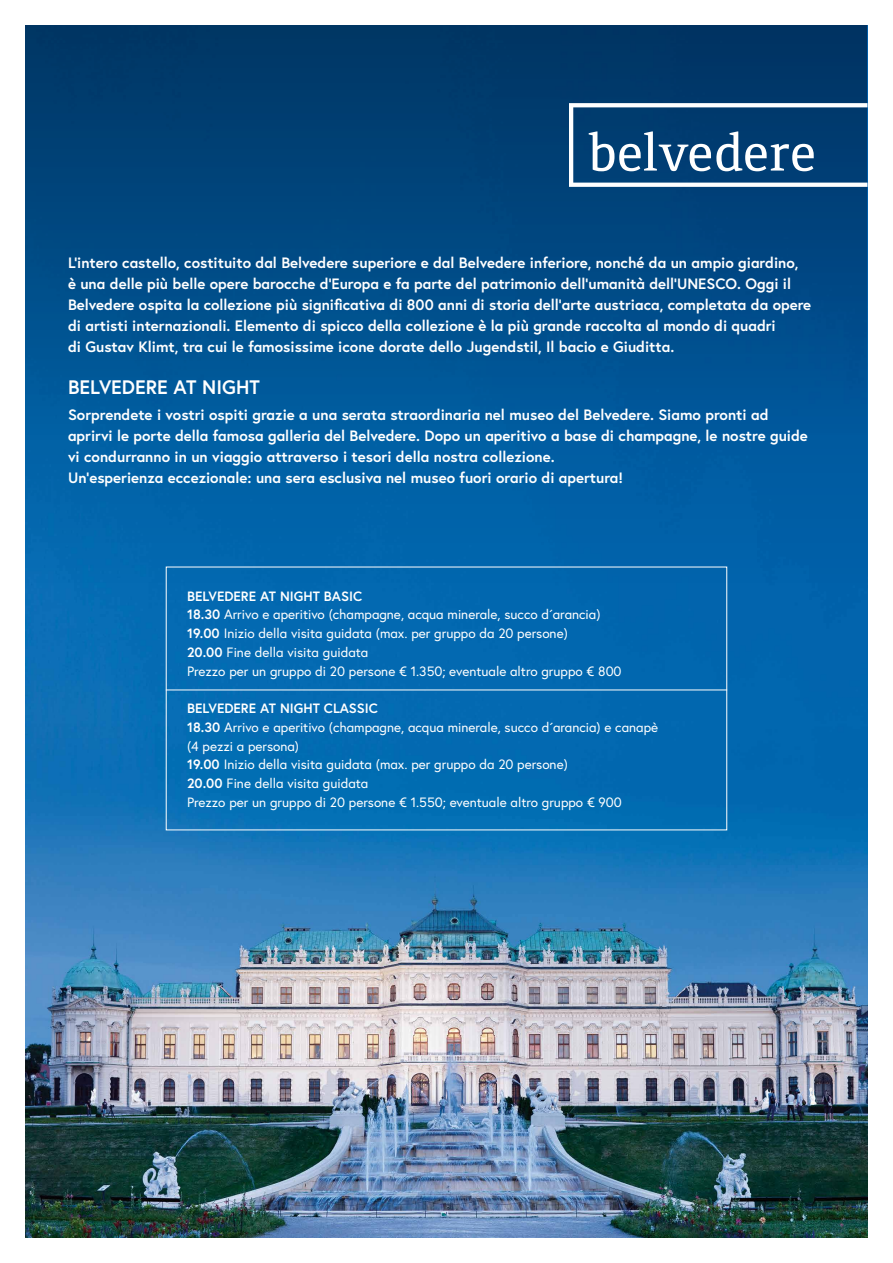
<style>
.page{position:relative;width:893px;height:1263px;background:#fff}
.page>*{position:absolute;margin:0;border:0;box-sizing:border-box;transform-origin:0 0}
.t1{font:700 19.5px "Europa";color:#fff}
.t2{font:700 15px/21px "Europa";color:#fff}
.t3{font:13.5px/18.8px "Europa";color:#fff}
.s1{font-weight:700}
</style>
<div class="page">
<img style="left:26px;top:587px;width:841px;height:650px">
<div style="left:26px;top:26px;width:841px;height:561px;background:linear-gradient(to bottom,#003463,#026ab4)"></div>
<hr style="left:166px;top:690px;width:561px;height:1px;background:#fff">
<svg style="left:569px;top:103px;width:298px;height:84px"></svg>
<p class="t2" style="left:68px;top:252px;width:745px">L’intero castello, costituito dal Belvedere superiore e dal Belvedere inferiore, nonché da un ampio giardino,<br>è una delle più belle opere barocche d’Europa e fa parte del patrimonio dell’umanità dell’UNESCO. Oggi il Belvedere ospita la collezione più significativa di 800 anni di storia dell’arte austriaca, completata da opere di artisti internazionali. Elemento di spicco della collezione è la più grande raccolta al mondo di quadri<br>di Gustav Klimt, tra cui le famosissime icone dorate dello Jugendstil, Il bacio e Giuditta.</p>
<h1 class="t1" style="left:68px;top:374px;width:193px">BELVEDERE AT NIGHT</h1>
<p class="t2" style="left:68px;top:403px;width:741px">Sorprendete i vostri ospiti grazie a una serata straordinaria nel museo del Belvedere. Siamo pronti ad aprirvi le porte della famosa galleria del Belvedere. Dopo un aperitivo a base di champagne, le nostre guide vi condurranno in un viaggio attraverso i tesori della nostra collezione.<br>Un’esperienza eccezionale: una sera esclusiva nel museo fuori orario di apertura!</p>
<p class="t3" style="left:187px;top:586px;width:436px"><span class="s1">BELVEDERE AT NIGHT BASIC<br>18.30</span> Arrivo e aperitivo (champagne, acqua minerale, succo d´arancia)<br><span class="s1">19.00</span> Inizio della visita guidata (max. per gruppo da 20 persone)<br><span class="s1">20.00</span> Fine della visita guidata<br>Prezzo per un gruppo di 20 persone € 1.350; eventuale altro gruppo € 800</p>
<p class="t3" style="left:187px;top:699px;width:473px"><span class="s1">BELVEDERE AT NIGHT CLASSIC<br>18.30</span> Arrivo e aperitivo (champagne, acqua minerale, succo d´arancia) e canapè (4 pezzi a persona)<br><span class="s1">19.00</span> Inizio della visita guidata (max. per gruppo da 20 persone)<br><span class="s1">20.00</span> Fine della visita guidata<br>Prezzo per un gruppo di 20 persone € 1.550; eventuale altro gruppo € 900</p>
</div>
